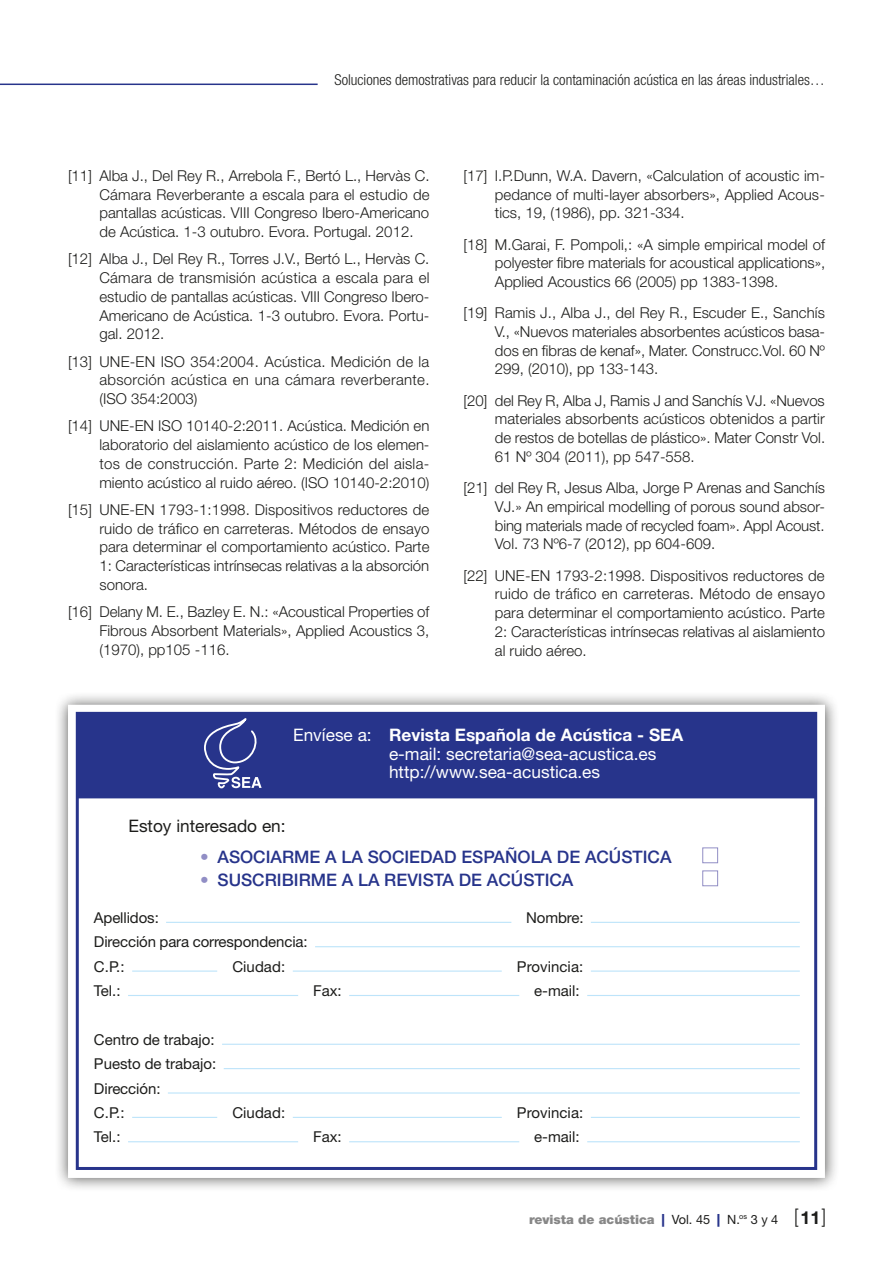
<style>
.page{position:relative;width:893px;height:1263px;background:#fff}
.page>*{position:absolute;margin:0;border:0;box-sizing:border-box;transform-origin:0 0}
.t1{font:700 18px "Helvetica Neue LT Std";color:#1d1d1b}
._01Ladillo1{font:17.25px/18.8px "Helvetica Neue LT Std";color:#fff}
._01Ladillo1-2{font:500 17.25px "Helvetica Neue LT Std";color:#27348b}
._01Ladillo1-3{font:17.25px "Helvetica Neue LT Std";color:#1d1d1b}
._00textogeneral{font:300 15px/18.8px "Helvetica Neue LT Std";color:#1d1d1b;text-align:justify}
._01Ladillo1-4{font:15px "Helvetica Neue LT Std";color:#1d1d1b}
.t2{font:300 condensed 15px "Helvetica Neue LT Std";color:#1d1d1b}
.t3{font:900 12.75px "Helvetica Neue LT Std";color:#878787}
.s1{font-weight:700}
.s2{font-weight:400;color:#918ec5}
.s3{color:#27348b}
.s4{font-weight:400;color:#1d1d1b}
.s5{font-weight:300;font-size:19.8px;color:#1d1d1b}
</style>
<div class="page">
<hr style="left:0;top:84px;width:318px;height:1px;background:#27348b">
<div style="left:54px;top:690px;width:785px;height:502px;background:#1d1d1b;opacity:.75"></div>
<div style="left:68px;top:705px;width:757px;height:473px;background:#fff"></div>
<div style="left:68px;top:705px;width:757px;height:102px;background:#27348b;border:9px solid #fff"></div>
<div style="left:76px;top:712px;width:741px;height:458px;border:3px solid #27348b"></div>
<svg style="left:204px;top:718px;width:58px;height:71px"></svg>
<div style="left:702px;top:847px;width:16px;height:16px;background:#fff;border:1px solid #918ec5"></div>
<div style="left:702px;top:870px;width:16px;height:16px;background:#fff;border:1px solid #918ec5"></div>
<hr style="left:166px;top:922px;width:345px;height:1px;background:#bde4fa">
<hr style="left:591px;top:922px;width:209px;height:1px;background:#bde4fa">
<hr style="left:315px;top:946px;width:485px;height:1px;background:#bde4fa">
<hr style="left:132px;top:970px;width:85px;height:2px;background:#bde4fa">
<hr style="left:293px;top:970px;width:209px;height:2px;background:#bde4fa">
<hr style="left:591px;top:970px;width:209px;height:2px;background:#bde4fa">
<hr style="left:128px;top:995px;width:170px;height:1px;background:#bde4fa">
<hr style="left:349px;top:995px;width:170px;height:1px;background:#bde4fa">
<hr style="left:587px;top:995px;width:213px;height:1px;background:#bde4fa">
<hr style="left:222px;top:1044px;width:578px;height:1px;background:#bde4fa">
<hr style="left:224px;top:1068px;width:576px;height:1px;background:#bde4fa">
<hr style="left:168px;top:1092px;width:632px;height:1px;background:#bde4fa">
<hr style="left:132px;top:1117px;width:85px;height:1px;background:#bde4fa">
<hr style="left:293px;top:1117px;width:209px;height:1px;background:#bde4fa">
<hr style="left:591px;top:1117px;width:209px;height:1px;background:#bde4fa">
<hr style="left:128px;top:1141px;width:170px;height:1px;background:#bde4fa">
<hr style="left:349px;top:1141px;width:170px;height:1px;background:#bde4fa">
<hr style="left:587px;top:1141px;width:213px;height:1px;background:#bde4fa">
<p class="t2" style="left:334px;top:71px;width:492px">Soluciones demostrativas para reducir la contaminación acústica en las áreas industriales…</p>
<p class="_00textogeneral" style="left:99px;top:166px;width:332px;text-indent:-31px">[11] Alba J., Del Rey R., Arrebola F., Bertó L., Hervàs C.<br>Cámara Reverberante a escala para el estudio de pantallas acústicas. VIII Congreso Ibero-Americano de Acústica. 1-3 outubro. Evora. Portugal. 2012.</p>
<p class="_00textogeneral" style="left:99px;top:249px;width:332px;text-indent:-31px">[12] Alba J., Del Rey R., Torres J.V., Bertó L., Hervàs C.<br>Cámara de transmisión acústica a escala para el estudio de pantallas acústicas. VIII Congreso Ibero-Americano de Acústica. 1-3 outubro. Evora. Portu&shy;gal. 2012.</p>
<p class="_00textogeneral" style="left:99px;top:352px;width:332px;text-indent:-31px">[13] UNE-EN ISO 354:2004. Acústica. Medición de la absorción acústica en una cámara reverberante. (ISO 354:2003)</p>
<p class="_00textogeneral" style="left:99px;top:416px;width:332px;text-indent:-31px">[14] UNE-EN ISO 10140-2:2011. Acústica. Medición en laboratorio del aislamiento acústico de los elemen&shy;tos de construcción. Parte 2: Medición del aisla&shy;miento acústico al ruido aéreo. (ISO 10140-2:2010)</p>
<p class="_00textogeneral" style="left:99px;top:500px;width:332px;text-indent:-31px">[15] UNE-EN 1793-1:1998. Dispositivos reductores de ruido de tráfico en carreteras. Métodos de ensayo para determinar el comportamiento acústico. Parte 1: Características intrínsecas relativas a la absorción sonora.</p>
<p class="_00textogeneral" style="left:99px;top:602px;width:331px;text-indent:-31px">[16] Delany M. E., Bazley E. N.: «Acoustical Properties of Fibrous Absorbent Materials», Applied Acoustics 3, (1970), pp105 -116.</p>
<p class="_00textogeneral" style="left:495px;top:166px;width:332px;text-indent:-31px">[17] I.P.Dunn, W.A. Davern, «Calculation of acoustic im&shy;pedance of multi-layer absorbers», Applied Acous&shy;tics, 19, (1986), pp. 321-334.</p>
<p class="_00textogeneral" style="left:495px;top:234px;width:332px;text-indent:-31px">[18] M.Garai, F. Pompoli,: «A simple empirical model of polyester fibre materials for acoustical applications», Applied Acoustics 66 (2005) pp 1383-1398.</p>
<p class="_00textogeneral" style="left:495px;top:303px;width:332px;text-indent:-31px">[19] Ramis J., Alba J., del Rey R., Escuder E., Sanchís V., «Nuevos materiales absorbentes acústicos basa&shy;dos en fibras de kenaf», Mater. Construcc.Vol. 60 Nº 299, (2010), pp 133-143.</p>
<p class="_00textogeneral" style="left:495px;top:391px;width:332px;text-indent:-31px">[20] del Rey R, Alba J, Ramis J and Sanchís VJ. «Nuevos materiales absorbents acústicos obtenidos a partir de restos de botellas de plástico». Mater Constr Vol.<br>61 Nº 304 (2011), pp 547-558.</p>
<p class="_00textogeneral" style="left:495px;top:478px;width:332px;text-indent:-31px">[21] del Rey R, Jesus Alba, Jorge P Arenas and Sanchís VJ.» An empirical modelling of porous sound absor&shy;bing materials made of recycled foam». Appl Acoust.<br>Vol. 73 Nº6-7 (2012), pp 604-609.</p>
<p class="_00textogeneral" style="left:495px;top:565px;width:332px;text-indent:-31px">[22] UNE-EN 1793-2:1998. Dispositivos reductores de ruido de tráfico en carreteras. Método de ensayo para determinar el comportamiento acústico. Parte 2: Características intrínsecas relativas al aislamiento al ruido aéreo.</p>
<p class="_01Ladillo1" style="left:389px;top:725px;width:296px;text-indent:-96px">Envíese a: <span class="s1">Revista Española de Acústica - SEA </span>e-mail: secretaria@sea-acustica.es http://www.sea-acustica.es</p>
<p class="_01Ladillo1-3" style="left:128px;top:815px;width:159px">Estoy interesado en:</p>
<p class="_01Ladillo1-2" style="left:200px;top:847px;width:473px"><span class="s2">•</span> ASOCIARME A LA SOCIEDAD ESPAÑOLA DE ACÚSTICA</p>
<p class="_01Ladillo1-2" style="left:200px;top:870px;width:375px"><span class="s2">•</span> SUSCRIBIRME A LA REVISTA DE ACÚSTICA</p>
<p class="_01Ladillo1-4" style="left:94px;top:909px;width:66px">Apellidos:</p>
<p class="_01Ladillo1-4" style="left:526px;top:909px;width:59px">Nombre:</p>
<p class="_01Ladillo1-4" style="left:94px;top:933px;width:215px">Dirección para correspondencia:</p>
<p class="_01Ladillo1-4" style="left:94px;top:957px;width:32px">C.P.:</p>
<p class="_01Ladillo1-4" style="left:232px;top:957px;width:54px">Ciudad:</p>
<p class="_01Ladillo1-4" style="left:517px;top:957px;width:68px">Provincia:</p>
<p class="_01Ladillo1-4" style="left:94px;top:982px;width:28px">Tel.:</p>
<p class="_01Ladillo1-4" style="left:313px;top:982px;width:30px">Fax:</p>
<p class="_01Ladillo1-4" style="left:534px;top:982px;width:47px">e-mail:</p>
<p class="_01Ladillo1-4" style="left:94px;top:1030px;width:122px">Centro de trabajo:</p>
<p class="_01Ladillo1-4" style="left:94px;top:1055px;width:124px">Puesto de trabajo:</p>
<p class="_01Ladillo1-4" style="left:94px;top:1079px;width:68px">Dirección:</p>
<p class="_01Ladillo1-4" style="left:94px;top:1104px;width:32px">C.P.:</p>
<p class="_01Ladillo1-4" style="left:232px;top:1104px;width:54px">Ciudad:</p>
<p class="_01Ladillo1-4" style="left:517px;top:1104px;width:68px">Provincia:</p>
<p class="_01Ladillo1-4" style="left:94px;top:1128px;width:28px">Tel.:</p>
<p class="_01Ladillo1-4" style="left:313px;top:1128px;width:30px">Fax:</p>
<p class="_01Ladillo1-4" style="left:534px;top:1128px;width:47px">e-mail:</p>
<p class="t3" style="left:529px;top:1212px;width:299px">revista de acústica <span class="s3">|</span> <span class="s4">Vol. 45</span> <span class="s3">|</span> <span class="s4">N.</span><sup>os</sup> <span class="s4">3 y 4</span> <span class="s5">[ ]</span></p>
<p class="t1" style="left:800px;top:1207px;width:22px">11</p>
</div>
